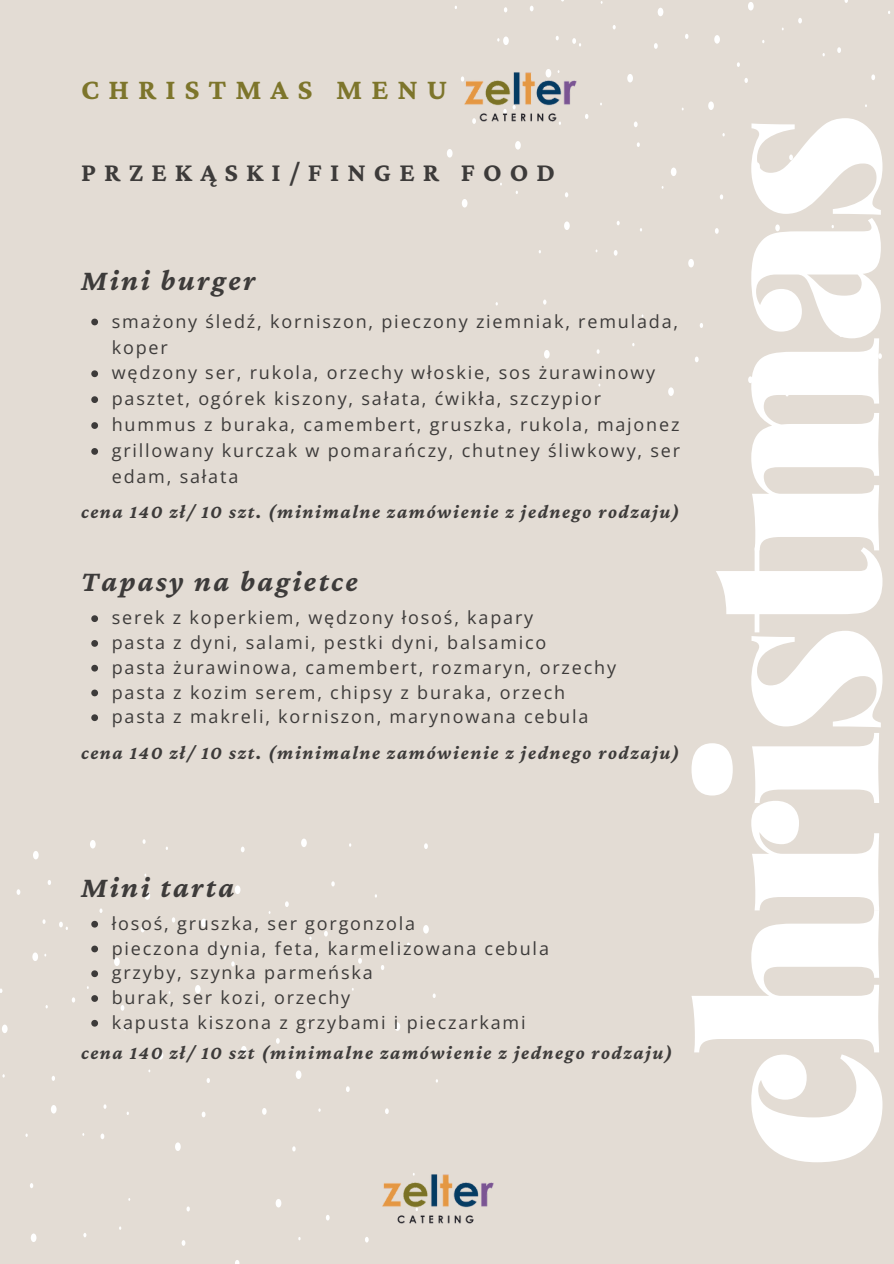
<style>
.page{position:relative;width:894px;height:1264px;background:#fff}
.page>*{position:absolute;margin:0;border:0;box-sizing:border-box;transform-origin:0 0}
.t1{font:900 239.7px "Playfair Display";letter-spacing:-.035em;color:#fff}
.t2{font:italic 700 30px "Crimson Pro";letter-spacing:.08em;color:#3d3b3a}
.t3{font:700 30px "Crimson Pro";letter-spacing:.3em;color:#7d752b}
.t4{font:700 27px "Crimson Pro";letter-spacing:.3em;color:#3d3b3a}
.t5{font:italic 700 19.5px "Crimson Pro";letter-spacing:.08em;color:#3d3b3a}
.t6{font:18px/25.8px "Open Sans";letter-spacing:.1em;color:#3d3b3a}
</style>
<div class="page">
<div style="left:0;top:0;width:893px;height:1263px;background:#e3dcd4"></div>
<div style="left:31px;top:1233px;width:5px;height:8px;background:#fff;border-radius:50%"></div>
<svg style="left:181px;top:1240px;width:4px;height:5px"></svg>
<svg style="left:100px;top:1133px;width:4px;height:6px"></svg>
<svg style="left:326px;top:1215px;width:3px;height:5px"></svg>
<svg style="left:275px;top:1199px;width:6px;height:8px"></svg>
<svg style="left:186px;top:1206px;width:4px;height:5px"></svg>
<svg style="left:30px;top:1183px;width:3px;height:5px"></svg>
<svg style="left:324px;top:931px;width:4px;height:5px"></svg>
<svg style="left:307px;top:1022px;width:3px;height:5px"></svg>
<svg style="left:231px;top:961px;width:4px;height:5px"></svg>
<svg style="left:17px;top:889px;width:3px;height:5px"></svg>
<div style="left:423px;top:925px;width:6px;height:8px;background:#fff;border-radius:50%"></div>
<div style="left:394px;top:1022px;width:6px;height:8px;background:#fff;border-radius:50%"></div>
<svg style="left:381px;top:965px;width:3px;height:5px"></svg>
<div style="left:201px;top:918px;width:6px;height:9px;background:#fff;border-radius:50%"></div>
<svg style="left:276px;top:1038px;width:4px;height:5px"></svg>
<div style="left:157px;top:1051px;width:6px;height:8px;background:#fff;border-radius:50%"></div>
<svg style="left:141px;top:926px;width:3px;height:6px"></svg>
<div style="left:114px;top:957px;width:6px;height:9px;background:#fff;border-radius:50%"></div>
<svg style="left:123px;top:1026px;width:4px;height:4px"></svg>
<svg style="left:72px;top:997px;width:3px;height:5px"></svg>
<svg style="left:285px;top:901px;width:4px;height:6px"></svg>
<div style="left:33px;top:850px;width:6px;height:9px;background:#fff;border-radius:50%"></div>
<svg style="left:235px;top:885px;width:5px;height:9px"></svg>
<div style="left:144px;top:891px;width:6px;height:8px;background:#fff;border-radius:50%"></div>
<svg style="left:42px;top:919px;width:4px;height:4px"></svg>
<svg style="left:385px;top:1108px;width:3px;height:6px"></svg>
<svg style="left:292px;top:1146px;width:3px;height:5px"></svg>
<div style="left:51px;top:1104px;width:6px;height:9px;background:#fff;border-radius:50%"></div>
<svg style="left:262px;top:1108px;width:4px;height:6px"></svg>
<svg style="left:202px;top:1111px;width:3px;height:6px"></svg>
<svg style="left:175px;top:1142px;width:6px;height:8px"></svg>
<svg style="left:121px;top:1005px;width:3px;height:5px"></svg>
<svg style="left:346px;top:1086px;width:3px;height:5px"></svg>
<svg style="left:296px;top:1070px;width:5px;height:8px"></svg>
<svg style="left:206px;top:1078px;width:4px;height:4px"></svg>
<svg style="left:52px;top:1076px;width:3px;height:4px"></svg>
<svg style="left:424px;top:843px;width:4px;height:6px"></svg>
<svg style="left:407px;top:942px;width:3px;height:5px"></svg>
<svg style="left:331px;top:881px;width:3px;height:5px"></svg>
<div style="left:90px;top:840px;width:6px;height:8px;background:#fff;border-radius:50%"></div>
<svg style="left:99px;top:908px;width:3px;height:5px"></svg>
<svg style="left:48px;top:880px;width:3px;height:5px"></svg>
<div style="left:301px;top:838px;width:6px;height:9px;background:#fff;border-radius:50%"></div>
<svg style="left:59px;top:922px;width:9px;height:8px"></svg>
<svg style="left:32px;top:952px;width:6px;height:9px"></svg>
<div style="left:2px;top:1024px;width:6px;height:9px;background:#fff;border-radius:50%"></div>
<svg style="left:358px;top:958px;width:4px;height:5px"></svg>
<div style="left:241px;top:1045px;width:6px;height:9px;background:#fff;border-radius:50%"></div>
<svg style="left:241px;top:846px;width:3px;height:6px"></svg>
<div style="left:195px;top:985px;width:6px;height:8px;background:#fff;border-radius:50%"></div>
<svg style="left:223px;top:946px;width:4px;height:4px"></svg>
<svg style="left:172px;top:917px;width:3px;height:5px"></svg>
<svg style="left:91px;top:318px;width:7px;height:7px"></svg>
<svg style="left:91px;top:370px;width:7px;height:7px"></svg>
<svg style="left:91px;top:396px;width:7px;height:7px"></svg>
<svg style="left:91px;top:422px;width:7px;height:7px"></svg>
<svg style="left:91px;top:448px;width:7px;height:7px"></svg>
<svg style="left:878px;top:353px;width:3px;height:6px"></svg>
<svg style="left:785px;top:391px;width:3px;height:5px"></svg>
<div style="left:544px;top:350px;width:5px;height:8px;background:#fff;border-radius:50%"></div>
<svg style="left:748px;top:376px;width:4px;height:7px"></svg>
<svg style="left:695px;top:356px;width:3px;height:6px"></svg>
<div style="left:668px;top:387px;width:5px;height:9px;background:#fff;border-radius:50%"></div>
<svg style="left:614px;top:250px;width:3px;height:6px"></svg>
<svg style="left:839px;top:331px;width:3px;height:6px"></svg>
<svg style="left:789px;top:315px;width:5px;height:9px"></svg>
<svg style="left:699px;top:323px;width:4px;height:5px"></svg>
<svg style="left:543px;top:299px;width:3px;height:6px"></svg>
<svg style="left:837px;top:47px;width:3px;height:6px"></svg>
<svg style="left:744px;top:78px;width:3px;height:5px"></svg>
<svg style="left:530px;top:6px;width:3px;height:5px"></svg>
<div style="left:503px;top:36px;width:5px;height:9px;background:#fff;border-radius:50%"></div>
<div style="left:714px;top:35px;width:5px;height:9px;background:#fff;border-radius:50%"></div>
<svg style="left:447px;top:154px;width:5px;height:3px"></svg>
<svg style="left:789px;top:154px;width:3px;height:6px"></svg>
<div style="left:670px;top:167px;width:6px;height:9px;background:#fff;border-radius:50%"></div>
<svg style="left:654px;top:43px;width:3px;height:6px"></svg>
<div style="left:627px;top:74px;width:5px;height:8px;background:#fff;border-radius:50%"></div>
<svg style="left:798px;top:18px;width:3px;height:5px"></svg>
<svg style="left:748px;top:2px;width:5px;height:8px"></svg>
<div style="left:657px;top:8px;width:6px;height:8px;background:#fff;border-radius:50%"></div>
<svg style="left:504px;top:7px;width:3px;height:5px"></svg>
<svg style="left:805px;top:263px;width:3px;height:5px"></svg>
<div style="left:564px;top:221px;width:5px;height:9px;background:#fff;border-radius:50%"></div>
<div style="left:461px;top:199px;width:6px;height:8px;background:#fff;border-radius:50%"></div>
<svg style="left:775px;top:224px;width:4px;height:7px"></svg>
<svg style="left:715px;top:228px;width:3px;height:6px"></svg>
<svg style="left:688px;top:259px;width:5px;height:8px"></svg>
<svg style="left:634px;top:121px;width:3px;height:6px"></svg>
<svg style="left:859px;top:203px;width:3px;height:5px"></svg>
<svg style="left:809px;top:187px;width:5px;height:8px"></svg>
<svg style="left:720px;top:194px;width:3px;height:5px"></svg>
<svg style="left:565px;top:192px;width:3px;height:5px"></svg>
<svg style="left:871px;top:74px;width:3px;height:6px"></svg>
<div style="left:754px;top:162px;width:5px;height:9px;background:#fff;border-radius:50%"></div>
<div style="left:708px;top:101px;width:5px;height:9px;background:#fff;border-radius:50%"></div>
<svg style="left:685px;top:34px;width:3px;height:5px"></svg>
<img style="left:365px;top:1173px;width:129px;height:70px">
<svg style="left:91px;top:615px;width:7px;height:7px"></svg>
<svg style="left:91px;top:640px;width:7px;height:6px"></svg>
<svg style="left:91px;top:664px;width:7px;height:7px"></svg>
<svg style="left:91px;top:689px;width:7px;height:7px"></svg>
<svg style="left:91px;top:714px;width:7px;height:7px"></svg>
<svg style="left:91px;top:920px;width:7px;height:7px"></svg>
<svg style="left:91px;top:945px;width:7px;height:7px"></svg>
<svg style="left:91px;top:970px;width:7px;height:7px"></svg>
<svg style="left:91px;top:995px;width:7px;height:6px"></svg>
<svg style="left:91px;top:1019px;width:7px;height:7px"></svg>
<img style="left:447px;top:39px;width:142px;height:115px">
<p class="t3" style="left:81px;top:72px;width:368px">CHRISTMAS MENU</p>
<p class="t4" style="left:81px;top:156px;width:475px">PRZEKĄSKI/FINGER FOOD</p>
<p class="t2" style="left:81px;top:263px;width:176px">Mini burger</p>
<h1 class="t6" style="left:112px;top:308px;width:567px">smażony śledź, korniszon, pieczony ziemniak, remulada, koper</h1>
<h2 class="t6" style="left:112px;top:359px;width:545px">wędzony ser, rukola, orzechy włoskie, sos żurawinowy</h2>
<h2 class="t6" style="left:112px;top:385px;width:490px">pasztet, ogórek kiszony, sałata, ćwikła, szczypior</h2>
<h3 class="t6" style="left:112px;top:411px;width:569px">hummus z buraka, camembert, gruszka, rukola, majonez</h3>
<p class="t6" style="left:112px;top:437px;width:569px">grillowany kurczak w pomarańczy, chutney śliwkowy, ser edam, sałata</p>
<p class="t5" style="left:81px;top:501px;width:599px">cena 140 zł/ 10 szt. (minimalne zamówienie z jednego rodzaju)</p>
<p class="t2" style="left:81px;top:564px;width:278px">Tapasy na bagietce</p>
<p class="t6" style="left:112px;top:604px;width:423px">serek z koperkiem, wędzony łosoś, kapary</p>
<h4 class="t6" style="left:112px;top:629px;width:436px">pasta z dyni, salami, pestki dyni, balsamico</h4>
<h3 class="t6" style="left:112px;top:654px;width:505px">pasta żurawinowa, camembert, rozmaryn, orzechy</h3>
<p class="t6" style="left:112px;top:678px;width:455px">pasta z kozim serem, chipsy z buraka, orzech</p>
<p class="t6" style="left:112px;top:703px;width:478px">pasta z makreli, korniszon, marynowana cebula</p>
<p class="t5" style="left:81px;top:741px;width:599px">cena 140 zł/ 10 szt. (minimalne zamówienie z jednego rodzaju)</p>
<p class="t2" style="left:81px;top:870px;width:154px">Mini tarta</p>
<h4 class="t6" style="left:112px;top:910px;width:304px">łosoś, gruszka, ser gorgonzola</h4>
<p class="t6" style="left:112px;top:934px;width:438px">pieczona dynia, feta, karmelizowana cebula</p>
<h3 class="t6" style="left:112px;top:959px;width:262px">grzyby, szynka parmeńska</h3>
<p class="t6" style="left:112px;top:984px;width:240px">burak, ser kozi, orzechy</p>
<p class="t6" style="left:112px;top:1009px;width:415px">kapusta kiszona z grzybami i pieczarkami</p>
<p class="t5" style="left:81px;top:1041px;width:592px">cena 140 zł/ 10 szt (minimalne zamówienie z jednego rodzaju)</p>
<p class="t1" style="left:619px;top:1169px;width:1060px;rotate:-90deg">christmas</p>
</div>
